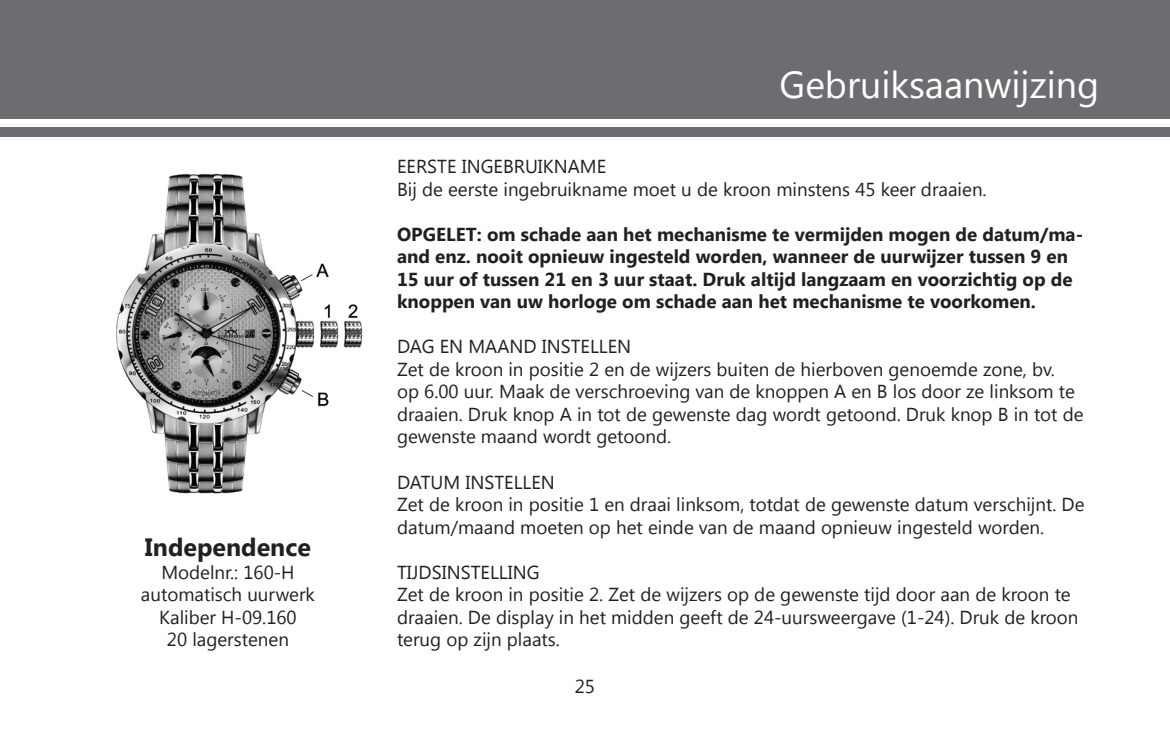
<style>
.page{position:relative;width:1170px;height:745px;background:#fff}
.page>*{position:absolute;margin:0;border:0;box-sizing:border-box;transform-origin:0 0}
.t1{font:37.5px "Segoe UI";color:#fff}
.t2{font:700 25px "Segoe UI";color:#231f20}
.t3{font:18.75px/22.5px "Segoe UI";color:#231f20}
.t4{font:700 18.75px/22.5px "Segoe UI";color:#231f20}
</style>
<div class="page">
<div style="left:0;top:0;width:1169px;height:119px;background:#6c6d70"></div>
<div style="left:0;top:127px;width:1169px;height:10px;background:#6c6d70"></div>
<img style="left:116px;top:173px;width:247px;height:321px">
<h2 class="t2" style="left:145px;top:529px;width:167px">Independence</h2>
<p class="t3" style="left:141px;top:559px;width:175px;text-align:center">Modelnr.: 160-H automatisch uurwerk<br>Kaliber H-09.160<br>20 lagerstenen</p>
<h1 class="t1" style="left:779px;top:59px;width:321px">Gebruiksaanwijzing</h1>
<p class="t3" style="left:397px;top:154px;width:591px">EERSTE INGEBRUIKNAME<br>Bij de eerste ingebruikname moet u de kroon minstens 45 keer draaien.</p>
<p class="t4" style="left:397px;top:222px;width:687px">OPGELET: om schade aan het mechanisme te vermijden mogen de datum/ma&shy;and enz. nooit opnieuw ingesteld worden, wanneer de uurwijzer tussen 9 en 15 uur of tussen 21 en 3 uur staat. Druk altijd langzaam en voorzichtig op de knoppen van uw horloge om schade aan het mechanisme te voorkomen.</p>
<p class="t3" style="left:397px;top:334px;width:688px">DAG EN MAAND INSTELLEN<br>Zet de kroon in positie 2 en de wijzers buiten de hierboven genoemde zone, bv.<br>op 6.00 uur. Maak de verschroeving van de knoppen A en B los door ze linksom te draaien. Druk knop A in tot de gewenste dag wordt getoond. Druk knop B in tot de gewenste maand wordt getoond.</p>
<p class="t3" style="left:397px;top:469px;width:689px">DATUM INSTELLEN<br>Zet de kroon in positie 1 en draai linksom, totdat de gewenste datum verschijnt. De datum/maand moeten op het einde van de maand opnieuw ingesteld worden.</p>
<p class="t3" style="left:397px;top:559px;width:683px">TIJDSINSTELLING<br>Zet de kroon in positie 2. Zet de wijzers op de gewenste tijd door aan de kroon te draaien. De display in het midden geeft de 24-uursweergave (1-24). Druk de kroon terug op zijn plaats.</p>
<p class="t3" style="left:575px;top:673px;width:22px">25</p>
</div>
